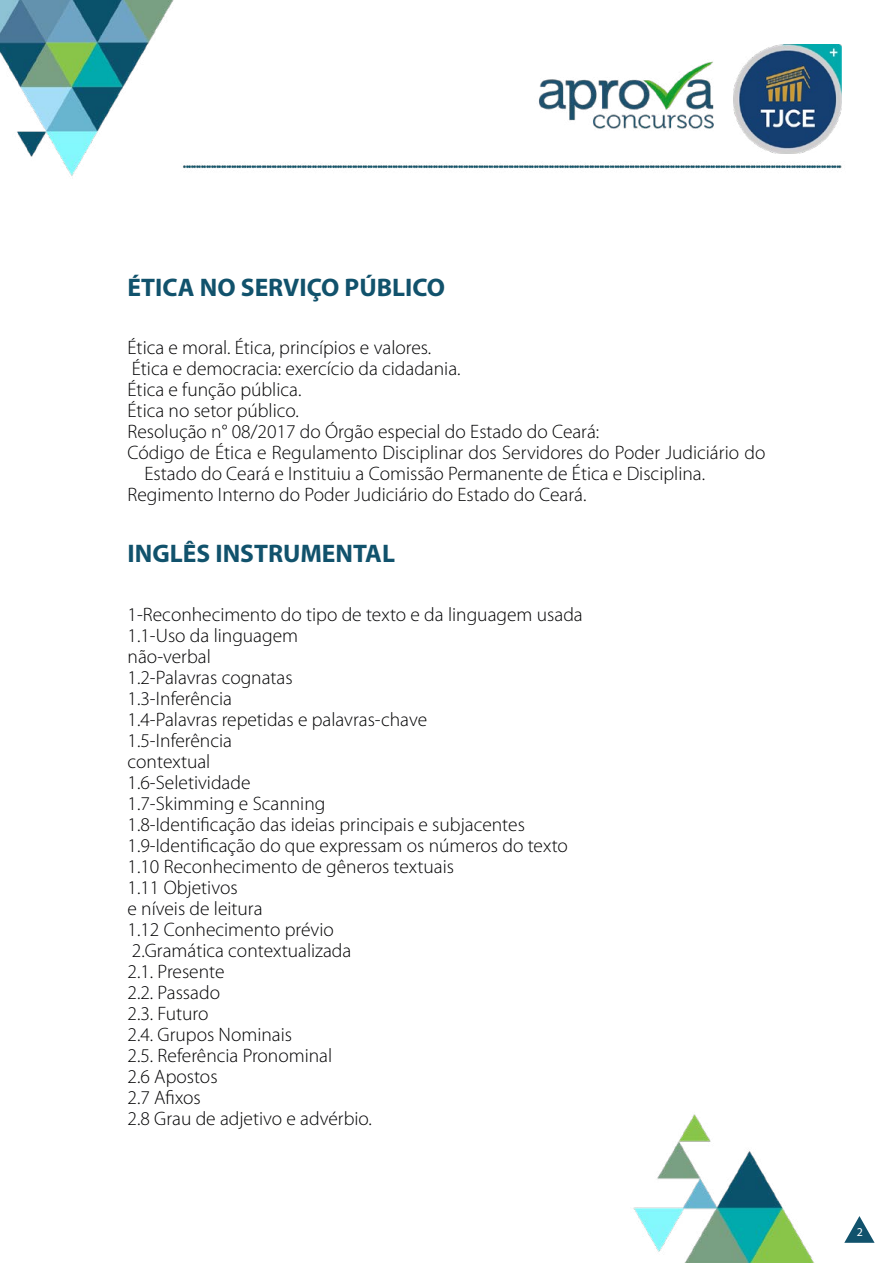
<style>
.page{position:relative;width:893px;height:1263px;background:#fff}
.page>*{position:absolute;margin:0;border:0;box-sizing:border-box;transform-origin:0 0}
.t1{font:700 25.5px "Myriad Pro";color:#11526c}
.t2{font:300 19.5px/21px "Myriad Pro";color:#020203}
.t3{font:12px "Myriad Pro";color:#fff}
</style>
<div class="page">
<img style="left:0;top:0;width:842px;height:1263px">
<svg style="left:844px;top:1216px;width:31px;height:27px"></svg>
<img style="left:733px;top:45px;width:109px;height:108px">
<h1 class="t1" style="left:128px;top:270px;width:319px">ÉTICA NO SERVIÇO PÚBLICO</h1>
<p class="t2" style="left:128px;top:337px;width:305px">Ética e moral. Ética, princípios e valores.</p>
<p class="t2" style="left:132px;top:358px;width:330px">Ética e democracia: exercício da cidadania.</p>
<p class="t2" style="left:128px;top:379px;width:175px">Ética e função pública.</p>
<p class="t2" style="left:128px;top:400px;width:173px">Ética no setor público.</p>
<p class="t2" style="left:128px;top:421px;width:473px">Resolução n° 08/2017 do Órgão especial do Estado do Ceará:</p>
<p class="t2" style="left:128px;top:442px;width:639px">Código de Ética e Regulamento Disciplinar dos Servidores do Poder Judiciário do</p>
<p class="t2" style="left:145px;top:463px;width:562px">Estado do Ceará e Instituiu a Comissão Permanente de Ética e Disciplina.</p>
<p class="t2" style="left:128px;top:484px;width:460px">Regimento Interno do Poder Judiciário do Estado do Ceará.</p>
<h1 class="t1" style="left:128px;top:537px;width:269px">INGLÊS INSTRUMENTAL</h1>
<p class="t2" style="left:128px;top:604px;width:457px">1-Reconhecimento do tipo de texto e da linguagem usada<br>1.1-Uso da linguagem<br>não-verbal<br>1.2-Palavras cognatas<br>1.3-Inferência<br>1.4-Palavras repetidas e palavras-chave<br>1.5-Inferência<br>contextual<br>1.6-Seletividade<br>1.7-Skimming e Scanning<br>1.8-Identificação das ideias principais e subjacentes<br>1.9-Identificação do que expressam os números do texto<br>1.10 Reconhecimento de gêneros textuais<br>1.11 Objetivos<br>e níveis de leitura<br>1.12 Conhecimento prévio<br>2.Gramática contextualizada<br>2.1. Presente<br>2.2. Passado<br>2.3. Futuro<br>2.4. Grupos Nominais<br>2.5. Referência Pronominal<br>2.6 Apostos<br>2.7 Afixos<br>2.8 Grau de adjetivo e advérbio.</p>
<p class="t3" style="left:857px;top:1225px;width:8px">2</p>
</div>
